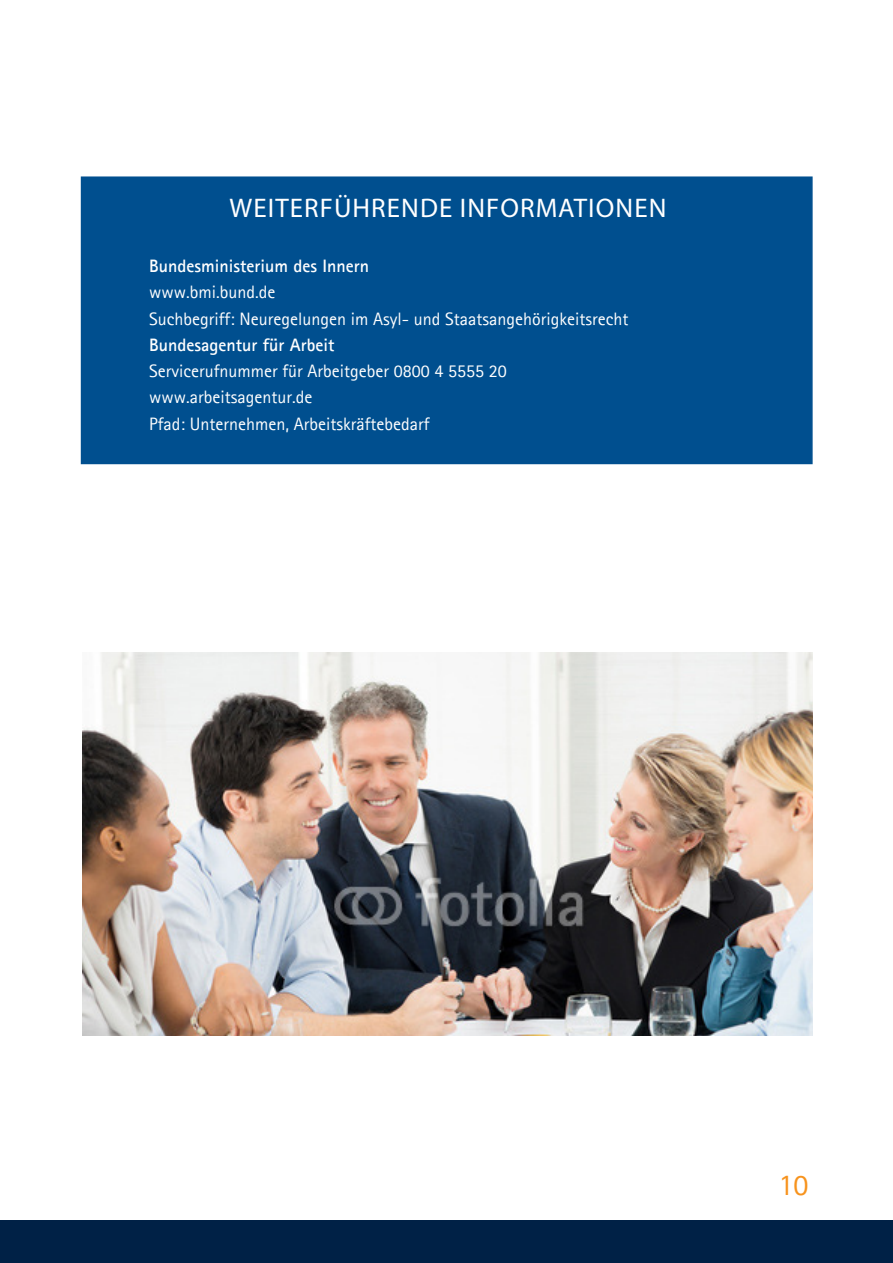
<style>
.page{position:relative;width:893px;height:1263px;background:#fff}
.page>*{position:absolute;margin:0;border:0;box-sizing:border-box;transform-origin:0 0}
.t1{font:30px "Agfa Rotis Sans Serif";color:#f7931d}
.t2{font:27px "Myriad Pro";letter-spacing:.04em;color:#fff}
.t3{font:18px "Agfa Rotis Sans Serif";color:#fff}
.t4{font:700 18px "Agfa Rotis Sans Serif";color:#fff}
</style>
<div class="page">
<div style="left:0;top:1220px;width:893px;height:43px;background:#002146"></div>
<div style="left:81px;top:176px;width:732px;height:288px;background:#004f8f;border:2px solid #004f8f"></div>
<img style="left:82px;top:653px;width:731px;height:382px">
<p class="t2" style="left:230px;top:191px;width:438px">WEITERFÜHRENDE INFORMATIONEN</p>
<p class="t4" style="left:149px;top:255px;width:221px">Bundesministerium des Innern</p>
<p class="t3" style="left:149px;top:281px;width:128px">www.bmi.bund.de</p>
<p class="t3" style="left:149px;top:308px;width:481px">Suchbegriff: Neuregelungen im Asyl- und Staatsangehörigkeitsrecht</p>
<p class="t4" style="left:149px;top:333px;width:187px">Bundesagentur für Arbeit</p>
<p class="t3" style="left:149px;top:360px;width:359px">Servicerufnummer für Arbeitgeber 0800 4 5555 20</p>
<p class="t3" style="left:149px;top:387px;width:165px">www.arbeitsagentur.de</p>
<p class="t3" style="left:149px;top:413px;width:282px">Pfad: Unternehmen, Arbeitskräftebedarf</p>
<p class="t1" style="left:779px;top:1166px;width:31px">10</p>
</div>
